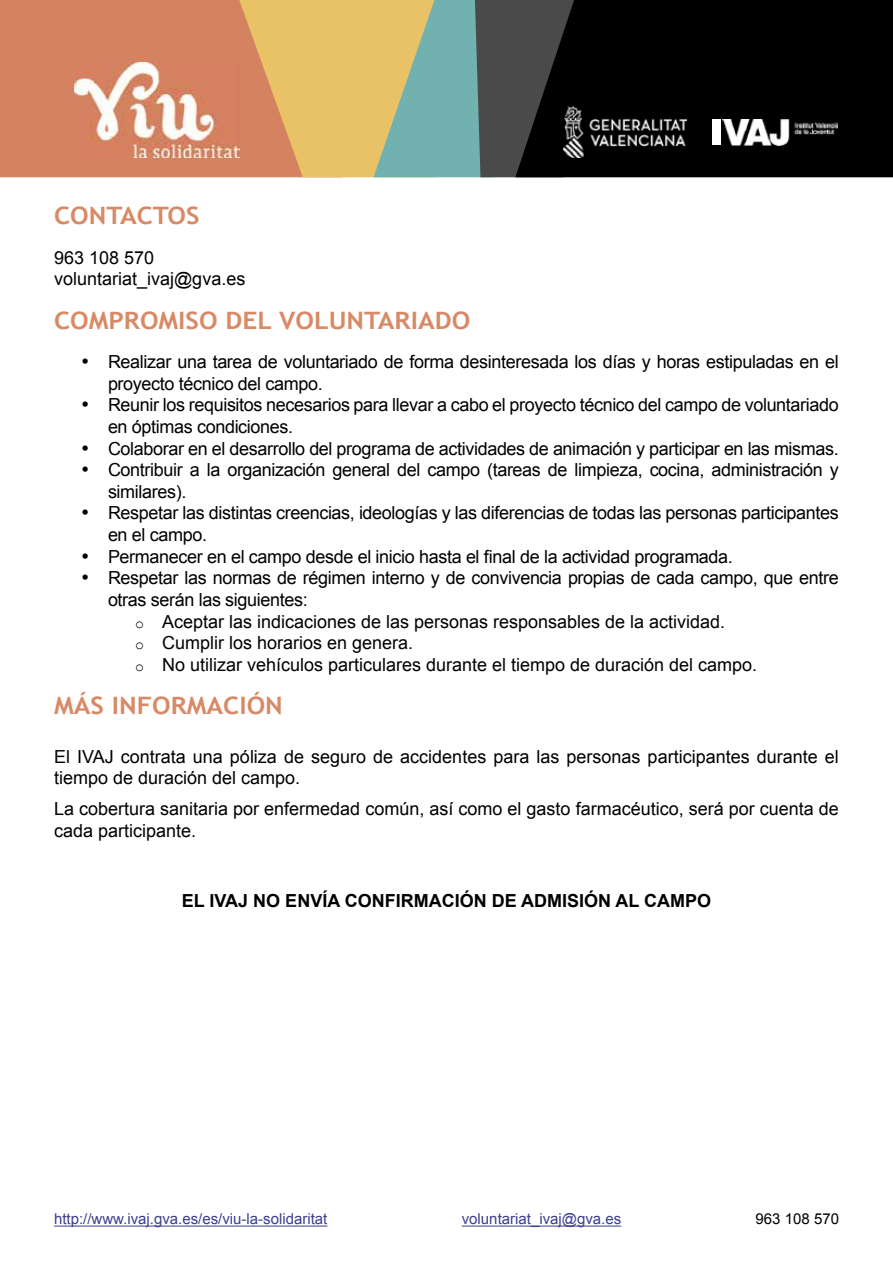
<style>
.page{position:relative;width:893px;height:1263px;background:#fff}
.page>*{position:absolute;margin:0;border:0;box-sizing:border-box;transform-origin:0 0}
.t1{font:700 24px "Trebuchet MS";color:#d88965;scale:1.1 1}
.t2{font:18px/21.6px "Arial";letter-spacing:-.02em;color:#000}
.t3{font:18px/21.6px "Arial";color:#000}
.t4{font:700 18px "Arial";color:#000}
.t5{font:15px "Arial";color:#3a3f8e}
.t6{font:15px "Arial";color:#000}
.s1{font-family:"Courier New";font-size:15px}
</style>
<div class="page">
<div style="left:0;top:0;width:239px;height:177px;background:#d58261"></div>
<svg style="left:239px;top:0;width:236px;height:177px;background:#c2b37b"></svg>
<svg style="left:475px;top:0;width:40px;height:177px;background:#4c5050"></svg>
<svg style="left:515px;top:0;width:378px;height:177px;background:#080808"></svg>
<img style="left:74px;top:63px;width:165px;height:94px">
<img style="left:563px;top:107px;width:124px;height:51px">
<div style="left:712px;top:119px;width:9px;height:26px;background:#fff"></div>
<img style="left:723px;top:119px;width:115px;height:26px">
<hr style="left:54px;top:1226px;width:273px;height:1px;background:#3a3f8e">
<hr style="left:462px;top:1226px;width:159px;height:1px;background:#3a3f8e">
<h1 class="t1" style="left:54px;top:200px;width:134px">CONTACTOS</h1>
<p class="t3" style="left:54px;top:247px;width:193px">963 108 570 voluntariat_ivaj@gva.es</p>
<h1 class="t1" style="left:54px;top:305px;width:380px">COMPROMISO DEL VOLUNTARIADO</h1>
<p class="t2" style="left:108px;top:351px;width:732px;text-indent:-27px">• Realizar una tarea de voluntariado de forma desinteresada los días y horas estipuladas en el proyecto técnico del campo.</p>
<p class="t2" style="left:108px;top:394px;width:732px;text-indent:-27px">• Reunir los requisitos necesarios para llevar a cabo el proyecto técnico del campo de voluntariado en óptimas condiciones.</p>
<p class="t2" style="left:81px;top:438px;width:759px">• Colaborar en el desarrollo del programa de actividades de animación y participar en las mismas.</p>
<p class="t2" style="left:108px;top:459px;width:732px;text-indent:-27px">• Contribuir a la organización general del campo (tareas de limpieza, cocina, administración y similares).</p>
<p class="t2" style="left:108px;top:502px;width:732px;text-indent:-27px">• Respetar las distintas creencias, ideologías y las diferencias de todas las personas participantes en el campo.</p>
<p class="t2" style="left:81px;top:546px;width:653px">• Permanecer en el campo desde el inicio hasta el final de la actividad programada.</p>
<p class="t2" style="left:81px;top:567px;width:759px">• Respetar las normas de régimen interno y de convivencia propias de cada campo, que entre</p>
<p class="t2" style="left:108px;top:589px;width:201px">otras serán las siguientes:</p>
<p class="t3" style="left:135px;top:610px;width:592px"><span class="s1">o</span> Aceptar las indicaciones de las personas responsables de la actividad.</p>
<p class="t3" style="left:135px;top:632px;width:280px"><span class="s1">o</span> Cumplir los horarios en genera.</p>
<p class="t3" style="left:135px;top:654px;width:624px"><span class="s1">o</span> No utilizar vehículos particulares durante el tiempo de duración del campo.</p>
<h1 class="t1" style="left:54px;top:691px;width:210px">MÁS INFORMACIÓN</h1>
<p class="t3" style="left:54px;top:746px;width:786px">El IVAJ contrata una póliza de seguro de accidentes para las personas participantes durante el tiempo de duración del campo.</p>
<p class="t3" style="left:54px;top:798px;width:786px">La cobertura sanitaria por enfermedad común, así como el gasto farmacéutico, será por cuenta de cada participante.</p>
<p class="t4" style="left:182px;top:889px;width:531px">EL IVAJ NO ENVÍA CONFIRMACIÓN DE ADMISIÓN AL CAMPO</p>
<p class="t5" style="left:54px;top:1209px;width:275px">http://www.ivaj.gva.es/es/viu-la-solidaritat</p>
<p class="t5" style="left:462px;top:1209px;width:161px">voluntariat_ivaj@gva.es</p>
<p class="t6" style="left:756px;top:1209px;width:85px">963 108 570</p>
</div>
